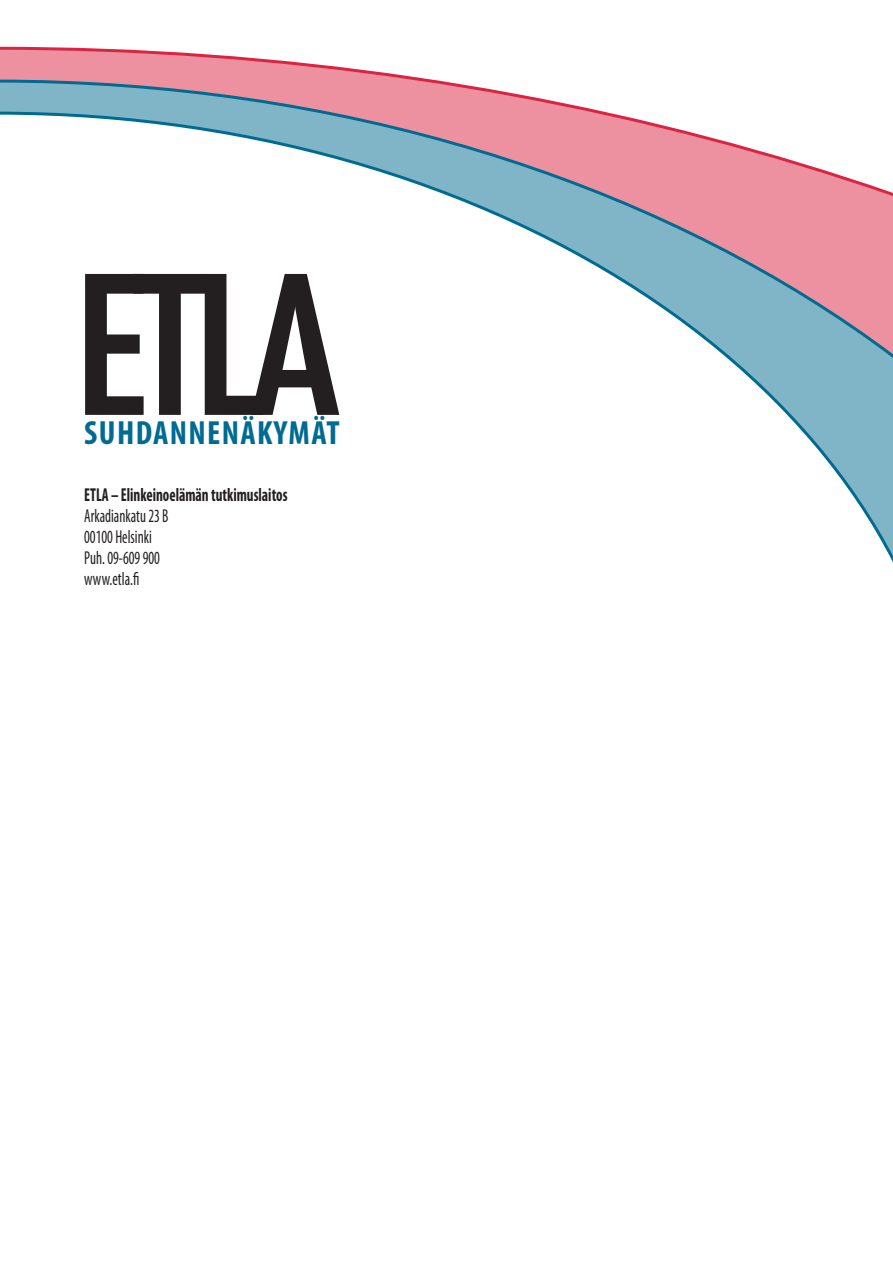
<style>
.page{position:relative;width:893px;height:1263px;background:#fff}
.page>*{position:absolute;margin:0;border:0;box-sizing:border-box;transform-origin:0 0}
.t1{font:700 condensed 33.6px "Myriad Pro";letter-spacing:.04em;color:#006b91}
.t2{font:condensed 18.75px "Myriad Pro";color:#231f20;scale:.8 1}
.t3{font:700 condensed 18.75px "Myriad Pro";color:#231f20;scale:.8 1}
</style>
<div class="page">
<svg style="left:0;top:47px;width:434px;height:33px"></svg>
<svg style="left:0;top:80px;width:605px;height:32px"></svg>
<svg style="left:0;top:112px;width:893px;height:451px"></svg>
<svg style="left:84px;top:274px;width:256px;height:171px"></svg>
<p class="t1" style="left:84px;top:411px;width:257px">SUHDANNENÄKYMÄT</p>
<p class="t3" style="left:84px;top:483px;width:256px">ETLA – Elinkeinoelämän tutkimuslaitos</p>
<p class="t2" style="left:84px;top:504px;width:107px">Arkadiankatu 23 B</p>
<p class="t2" style="left:84px;top:525px;width:86px">00100 Helsinki</p>
<p class="t2" style="left:84px;top:546px;width:96px">Puh. 09-609 900</p>
<p class="t2" style="left:84px;top:567px;width:70px">www.etla.fi</p>
</div>
